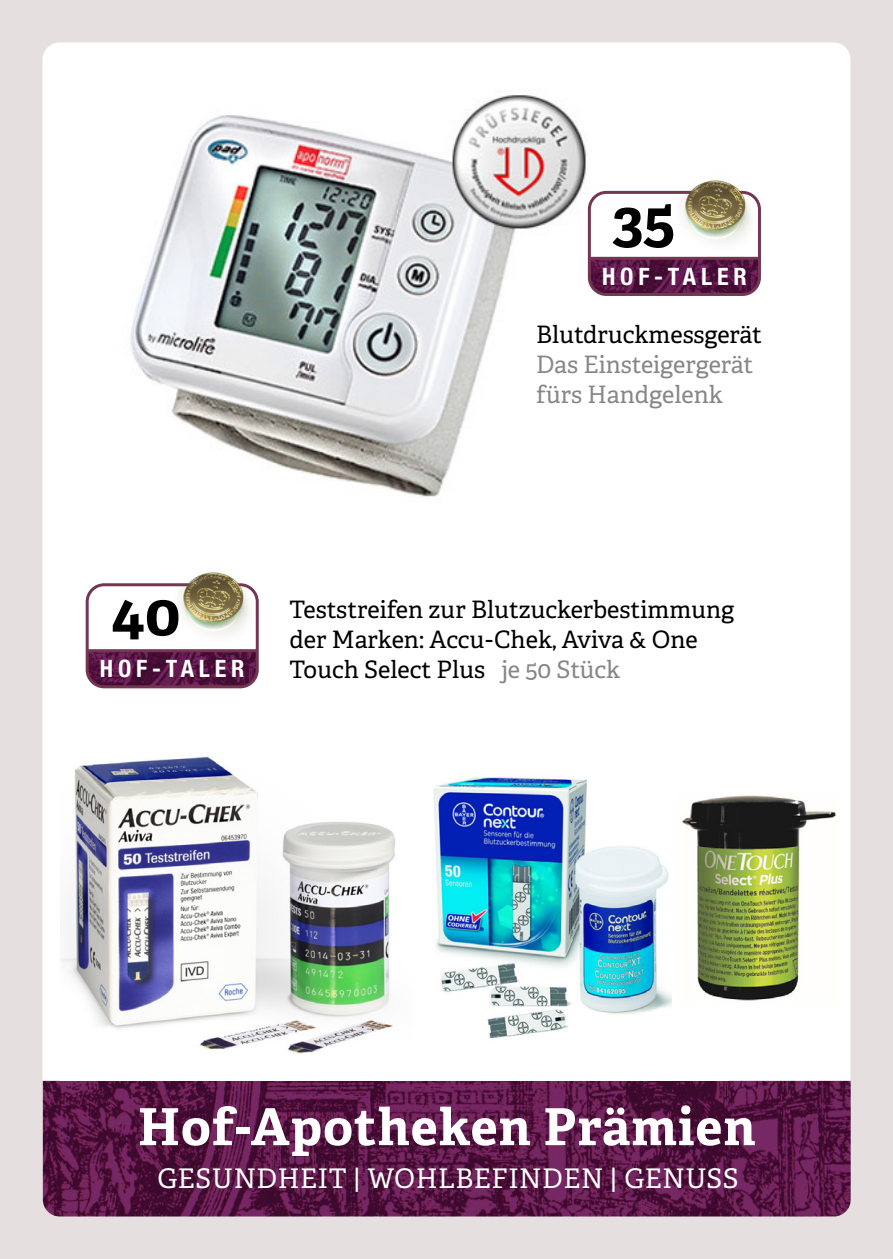
<style>
.page{position:relative;width:893px;height:1259px;background:#e5dfdf}
.page>*{position:absolute;margin:0;border:0;box-sizing:border-box;transform-origin:0 0}
.t1{font:700 60px "Adelle";color:#000}
.t2{font:700 51px "Adelle";letter-spacing:.025em;color:#fff}
.t3{font:27px "Adelle";letter-spacing:.02em;color:#fff}
.t4{font:24px/30px "Adelle";color:#000}
.t5{font:24px/30px "Adelle";color:#878787}
.t6{font:700 condensed 24px "Helvetica Neue LT Pro";letter-spacing:.2em;color:#fff}
.s1{color:#878787}
</style>
<div class="page">
<div style="left:43px;top:42px;width:807px;height:1174px;background:#fff;border-radius:17px"></div>
<img style="left:43px;top:1081px;width:808px;height:135px">
<img style="left:130px;top:95px;width:513px;height:402px">
<img style="left:60px;top:756px;width:612px;height:298px">
<img style="left:682px;top:795px;width:154px;height:206px">
<img style="left:589px;top:192px;width:168px;height:102px">
<div style="left:588px;top:191px;width:173px;height:105px;border:3px solid #743751;border-radius:17px"></div>
<hr style="left:590px;top:257px;width:170px;height:3px;background:#743751">
<img style="left:664px;top:180px;width:96px;height:76px">
<img style="left:87px;top:587px;width:168px;height:100px">
<div style="left:86px;top:583px;width:173px;height:105px;border:3px solid #743751;border-radius:17px"></div>
<hr style="left:88px;top:649px;width:169px;height:3px;background:#743751">
<img style="left:162px;top:572px;width:95px;height:76px">
<h1 class="t1" style="left:612px;top:183px;width:65px">35</h1>
<p class="t6" style="left:602px;top:262px;width:146px">HOF-TALER</p>
<h1 class="t1" style="left:111px;top:576px;width:71px">40</h1>
<p class="t4" style="left:536px;top:320px;width:228px">Blutdruckmessgerät</p>
<p class="t5" style="left:536px;top:350px;width:219px">Das Einsteigergerät fürs Handgelenk</p>
<p class="t4" style="left:290px;top:595px;width:446px">Teststreifen zur Blutzuckerbestimmung der Marken: Accu-Chek, Aviva &amp; One</p>
<p class="t6" style="left:100px;top:654px;width:146px">HOF-TALER</p>
<p class="t4" style="left:290px;top:655px;width:332px">Touch Select Plus <span class="s1">je 50 Stück</span></p>
<h2 class="t2" style="left:138px;top:1094px;width:619px">Hof-Apotheken Prämien</h2>
<p class="t3" style="left:157px;top:1161px;width:583px">GESUNDHEIT | WOHLBEFINDEN | GENUSS</p>
</div>
